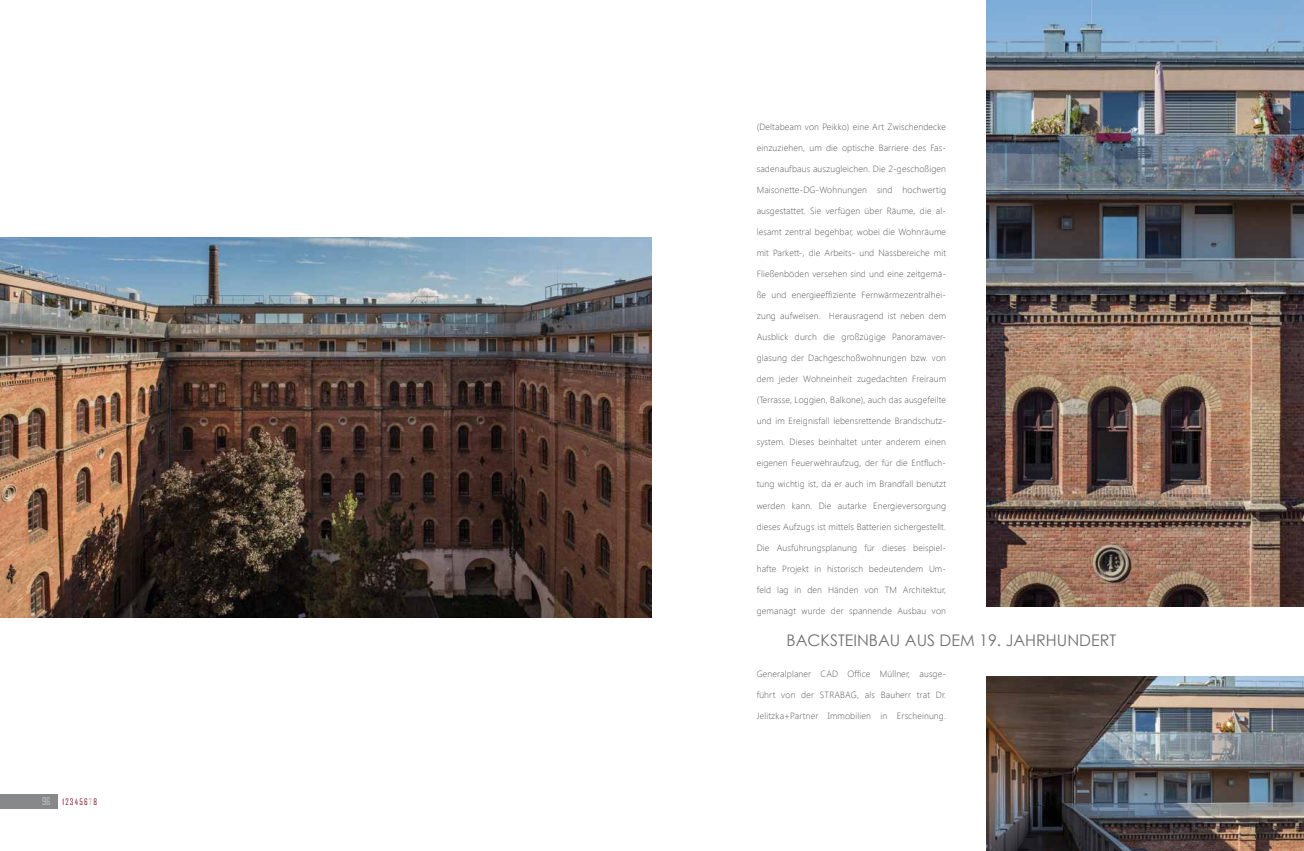
<style>
.page{position:relative;width:1304px;height:851px;background:#fff}
.page>*{position:absolute;margin:0;border:0;box-sizing:border-box;transform-origin:0 0}
.t1{font:16px "Century Gothic";color:#707172}
.t2{font:300 9px "Segoe UI";letter-spacing:.015em;color:#58585a}
.t3{font:8.5px "Agency FB";letter-spacing:.15em;color:#830d20}
.s1{font-size:10px;color:#c6c7c8}
.s2{color:#9c9e9f}
</style>
<div class="page">
<img style="left:0;top:237px;width:652px;height:380px">
<img style="left:986px;top:0;width:318px;height:606px">
<img style="left:986px;top:676px;width:318px;height:174px">
<div style="left:0;top:794px;width:57px;height:14px;background:#87888a"></div>
<p class="t3" style="left:42px;top:796px;width:56px"><span class="s1">96</span> 123456<span class="s2">7</span>8</p>
<p class="t2" style="left:757px;top:121px;width:191px">(Deltabeam von Peikko) eine Art Zwischendecke</p>
<p class="t2" style="left:757px;top:142px;width:191px">einzuziehen, um die optische Barriere des Fas-</p>
<p class="t2" style="left:757px;top:163px;width:191px">sadenaufbaus auszugleichen. Die 2-geschoßigen</p>
<p class="t2" style="left:757px;top:184px;width:191px">Maisonette-DG-Wohnungen sind hochwertig</p>
<p class="t2" style="left:757px;top:205px;width:191px">ausgestattet. Sie verfügen über Räume, die al-</p>
<p class="t2" style="left:757px;top:226px;width:191px">lesamt zentral begehbar, wobei die Wohnräume</p>
<p class="t2" style="left:757px;top:247px;width:191px">mit Parkett-, die Arbeits- und Nassbereiche mit</p>
<p class="t2" style="left:757px;top:268px;width:191px">Fließenböden versehen sind und eine zeitgemä-</p>
<p class="t2" style="left:757px;top:289px;width:191px">ße und energieeffiziente Fernwärmezentralhei-</p>
<p class="t2" style="left:757px;top:310px;width:191px">zung aufweisen. Herausragend ist neben dem</p>
<p class="t2" style="left:757px;top:331px;width:191px">Ausblick durch die großzügige Panoramaver-</p>
<p class="t2" style="left:757px;top:352px;width:191px">glasung der Dachgeschoßwohnungen bzw. von</p>
<p class="t2" style="left:757px;top:373px;width:191px">dem jeder Wohneinheit zugedachten Freiraum</p>
<p class="t2" style="left:757px;top:394px;width:191px">(Terrasse, Loggien, Balkone), auch das ausgefeilte</p>
<p class="t2" style="left:757px;top:415px;width:191px">und im Ereignisfall lebensrettende Brandschutz-</p>
<p class="t2" style="left:757px;top:436px;width:191px">system. Dieses beinhaltet unter anderem einen</p>
<p class="t2" style="left:757px;top:457px;width:191px">eigenen Feuerwehraufzug, der für die Entfluch-</p>
<p class="t2" style="left:757px;top:478px;width:191px">tung wichtig ist, da er auch im Brandfall benutzt</p>
<p class="t2" style="left:757px;top:499px;width:191px">werden kann. Die autarke Energieversorgung</p>
<p class="t2" style="left:757px;top:520px;width:191px">dieses Aufzugs ist mittels Batterien sichergestellt.</p>
<p class="t2" style="left:757px;top:541px;width:191px">Die Ausführungsplanung für dieses beispiel-</p>
<p class="t2" style="left:757px;top:562px;width:191px">hafte Projekt in historisch bedeutendem Um-</p>
<p class="t2" style="left:757px;top:583px;width:191px">feld lag in den Händen von TM Architektur,</p>
<p class="t2" style="left:757px;top:604px;width:191px">gemanagt wurde der spannende Ausbau von</p>
<h1 class="t1" style="left:787px;top:628px;width:331px">BACKSTEINBAU AUS DEM 19. JAHRHUNDERT</h1>
<p class="t2" style="left:757px;top:667px;width:191px">Generalplaner CAD Office Müllner, ausge-</p>
<p class="t2" style="left:757px;top:688px;width:191px">führt von der STRABAG, als Bauherr trat Dr.</p>
<p class="t2" style="left:757px;top:709px;width:191px">Jelitzka+Partner Immobilien in Erscheinung.</p>
</div>
